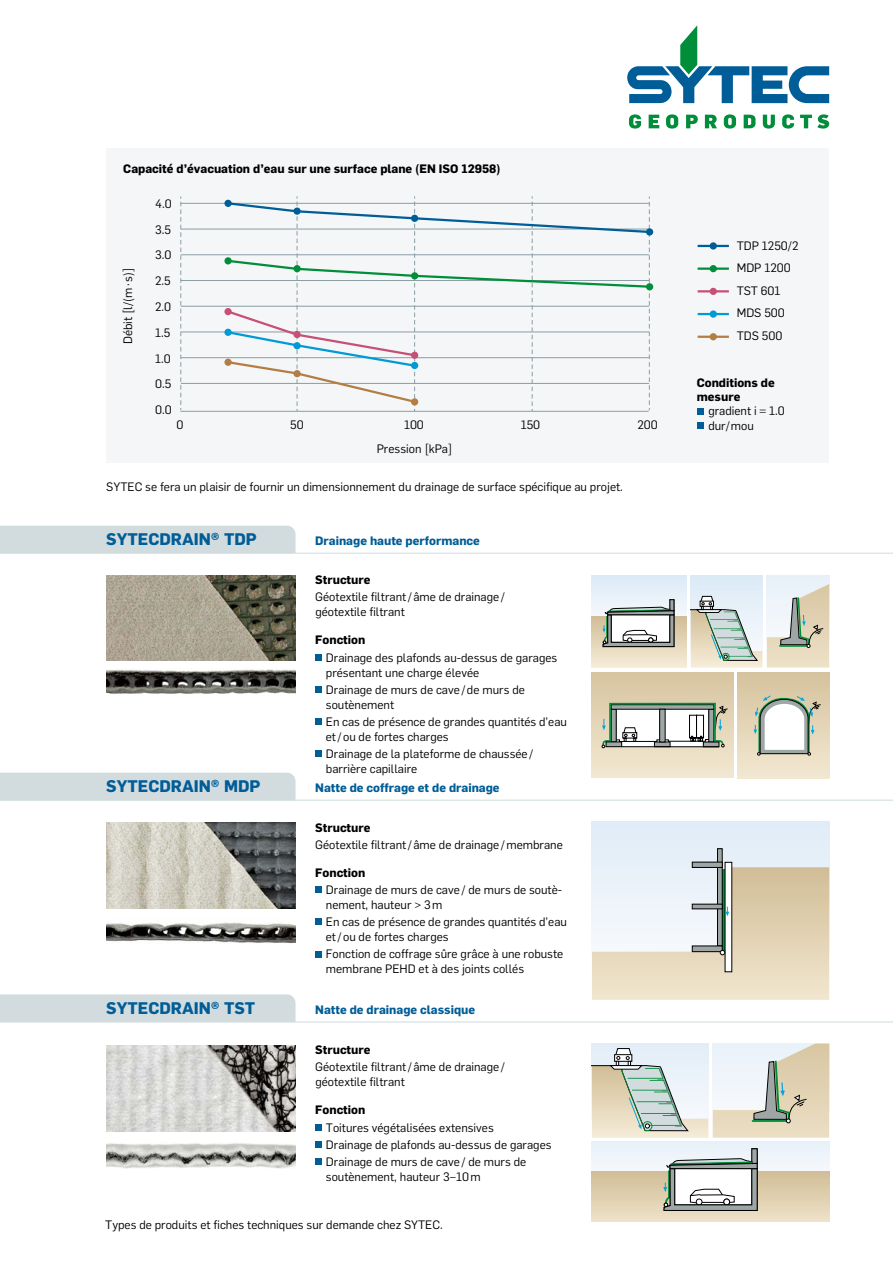
<style>
.page{position:relative;width:893px;height:1263px;background:#fff}
.page>*{position:absolute;margin:0;border:0;box-sizing:border-box;transform-origin:0 0}
.Register_11pt_bold_b{font:700 16.5px "Flama";color:#005d97}
.Aufzählung_8pt{font:12px/15px "Flama";color:#000}
.Fliesstext_8pt{font:12px/25.8px "Flama";color:#000;text-align:justify}
.Fliesstext_8pt-2{font:700 12px "Flama";color:#005d97}
.Fliesstext_8pt-3{font:700 12px "Flama";color:#000}
.Aufzählung_8pt-2{font:700 12px "Flama";color:#000}
</style>
<div class="page">
<svg style="left:629px;top:114px;width:12px;height:15px"></svg>
<svg style="left:649px;top:115px;width:10px;height:13px"></svg>
<svg style="left:666px;top:114px;width:12px;height:15px"></svg>
<svg style="left:686px;top:115px;width:12px;height:13px"></svg>
<svg style="left:705px;top:115px;width:12px;height:13px"></svg>
<svg style="left:724px;top:114px;width:12px;height:15px"></svg>
<svg style="left:744px;top:115px;width:11px;height:13px"></svg>
<svg style="left:763px;top:115px;width:12px;height:14px"></svg>
<svg style="left:782px;top:114px;width:12px;height:15px"></svg>
<svg style="left:800px;top:114px;width:29px;height:15px"></svg>
<svg style="left:627px;top:25px;width:202px;height:78px"></svg>
<svg style="left:592px;top:1043px;width:237px;height:95px;background:#d9dacf"></svg>
<div style="left:592px;top:1142px;width:237px;height:31px;background:#eef4fa"></div>
<div style="left:592px;top:1171px;width:237px;height:50px;background:linear-gradient(to bottom,#d1bd97,#ede0c6)"></div>
<div style="left:752px;top:1149px;width:5px;height:14px;background:#9ea6a6"></div>
<svg style="left:663px;top:1159px;width:94px;height:52px"></svg>
<img style="left:106px;top:1143px;width:189px;height:25px">
<div style="left:0;top:994px;width:296px;height:27px;background:#d2dcdf"></div>
<hr style="left:0;top:1021px;width:893px;height:1px;background:#d2dcdf">
<img style="left:106px;top:1045px;width:189px;height:86px">
<div style="left:106px;top:149px;width:723px;height:314px;background:#f4f6f7"></div>
<div style="left:315px;top:1124px;width:7px;height:6px;background:#005d97"></div>
<div style="left:315px;top:1141px;width:7px;height:7px;background:#005d97"></div>
<div style="left:315px;top:1158px;width:7px;height:7px;background:#005d97"></div>
<svg style="left:181px;top:196px;width:1px;height:214px"></svg>
<hr style="left:181px;top:383px;width:468px;height:1px;background:#8b9ea4">
<hr style="left:181px;top:357px;width:468px;height:1px;background:#8b9ea4">
<hr style="left:181px;top:332px;width:468px;height:1px;background:#8b9ea4">
<hr style="left:181px;top:306px;width:468px;height:1px;background:#8b9ea4">
<hr style="left:181px;top:280px;width:468px;height:1px;background:#8b9ea4">
<hr style="left:181px;top:254px;width:468px;height:1px;background:#8b9ea4">
<hr style="left:181px;top:229px;width:468px;height:1px;background:#8b9ea4">
<hr style="left:181px;top:203px;width:468px;height:1px;background:#8b9ea4">
<hr style="left:180px;top:411px;width:469px;height:1px;background:#8b9ea4">
<svg style="left:697px;top:408px;width:6px;height:6px"></svg>
<div style="left:697px;top:422px;width:6px;height:7px;background:#005d97"></div>
<svg style="left:225px;top:196px;width:427px;height:215px"></svg>
<div style="left:710px;top:265px;width:7px;height:7px;background:#008e3a;border-radius:50%"></div>
<hr style="left:698px;top:268px;width:31px;height:2px;background:#008e3a">
<div style="left:710px;top:242px;width:7px;height:8px;background:#005d97;border-radius:50%"></div>
<hr style="left:698px;top:245px;width:31px;height:2px;background:#005d97">
<div style="left:710px;top:288px;width:7px;height:7px;background:#c65076;border-radius:50%"></div>
<hr style="left:698px;top:290px;width:31px;height:2px;background:#c65076">
<div style="left:710px;top:310px;width:7px;height:8px;background:#009ad7;border-radius:50%"></div>
<hr style="left:698px;top:313px;width:31px;height:2px;background:#009ad7">
<div style="left:710px;top:333px;width:7px;height:7px;background:#b47d44;border-radius:50%"></div>
<hr style="left:698px;top:336px;width:31px;height:2px;background:#b47d44">
<div style="left:767px;top:575px;width:62px;height:63px;background:#e8f1f9"></div>
<div style="left:592px;top:672px;width:141px;height:106px;background:linear-gradient(to bottom,#d5c49f,#f2e8d1)"></div>
<svg style="left:602px;top:703px;width:126px;height:45px"></svg>
<div style="left:737px;top:672px;width:92px;height:106px;background:linear-gradient(to bottom,#d5c29d,#f2e7d0)"></div>
<svg style="left:753px;top:695px;width:68px;height:60px"></svg>
<div style="left:691px;top:575px;width:71px;height:77px;background:#dcebf7"></div>
<svg style="left:691px;top:584px;width:138px;height:83px"></svg>
<div style="left:592px;top:575px;width:94px;height:43px;background:#e6eff8"></div>
<svg style="left:592px;top:617px;width:94px;height:50px;background:#e7dac0"></svg>
<div style="left:670px;top:599px;width:4px;height:12px;border:1px solid #000"></div>
<svg style="left:602px;top:607px;width:72px;height:40px"></svg>
<img style="left:106px;top:575px;width:189px;height:86px">
<img style="left:106px;top:669px;width:189px;height:25px">
<div style="left:0;top:526px;width:296px;height:27px;background:#d2dcdf"></div>
<hr style="left:0;top:553px;width:893px;height:1px;background:#d2dcdf">
<div style="left:315px;top:654px;width:7px;height:6px;background:#005d97"></div>
<div style="left:315px;top:686px;width:7px;height:7px;background:#005d97"></div>
<div style="left:315px;top:718px;width:7px;height:7px;background:#005d97"></div>
<div style="left:315px;top:750px;width:7px;height:7px;background:#005d97"></div>
<div style="left:592px;top:822px;width:237px;height:131px;background:#e3eef8"></div>
<div style="left:717px;top:849px;width:5px;height:97px;background:#9ea6a6"></div>
<div style="left:717px;top:848px;width:5px;height:98px;border:1px solid #000"></div>
<div style="left:692px;top:862px;width:30px;height:5px;background:#9ea6a6"></div>
<div style="left:725px;top:862px;width:7px;height:110px;background:#fff"></div>
<div style="left:725px;top:862px;width:7px;height:110px;border:1px solid #000"></div>
<svg style="left:592px;top:867px;width:237px;height:133px"></svg>
<img style="left:106px;top:823px;width:189px;height:85px">
<img style="left:106px;top:922px;width:189px;height:21px">
<div style="left:0;top:773px;width:296px;height:27px;background:#d2dcdf"></div>
<hr style="left:0;top:800px;width:893px;height:1px;background:#d2dcdf">
<div style="left:315px;top:886px;width:7px;height:7px;background:#005d97"></div>
<div style="left:315px;top:919px;width:7px;height:6px;background:#005d97"></div>
<div style="left:315px;top:951px;width:7px;height:6px;background:#005d97"></div>
<p class="Fliesstext_8pt-3" style="left:123px;top:161px;width:379px">Capacité d’évacuation d’eau sur une surface plane (EN ISO 12958)</p>
<p class="Fliesstext_8pt" style="left:115px;top:344px;width:78px;rotate:-90deg">Débit [l/(m. s)]</p>
<p class="Fliesstext_8pt" style="left:155px;top:190px;width:18px">4.0<br>3.5<br>3.0<br>2.5<br>2.0<br>1.5<br>1.0<br>0.5<br>0.0</p>
<p class="Fliesstext_8pt" style="left:176px;top:412px;width:8px">0</p>
<p class="Fliesstext_8pt" style="left:290px;top:412px;width:15px">50</p>
<p class="Fliesstext_8pt" style="left:404px;top:412px;width:21px">100</p>
<p class="Fliesstext_8pt" style="left:521px;top:412px;width:21px">150</p>
<p class="Fliesstext_8pt" style="left:637px;top:412px;width:22px">200</p>
<p class="Fliesstext_8pt" style="left:377px;top:435px;width:77px">Pression [kPa]</p>
<p class="Fliesstext_8pt" style="left:106px;top:473px;width:518px">SYTEC se fera un plaisir de fournir un dimensionnement du drainage de surface spécifique au projet.</p>
<p class="Register_11pt_bold_b" style="left:106px;top:529px;width:152px">SYTECDRAIN® TDP</p>
<p class="Fliesstext_8pt-2" style="left:315px;top:534px;width:166px">Drainage haute performance</p>
<p class="Aufzählung_8pt-2" style="left:315px;top:572px;width:57px">Structure</p>
<p class="Aufzählung_8pt" style="left:315px;top:589px;width:191px">Géotextile filtrant/âme de drainage/ géotextile filtrant</p>
<p class="Aufzählung_8pt-2" style="left:315px;top:633px;width:52px">Fonction</p>
<p class="Aufzählung_8pt" style="left:326px;top:650px;width:233px">Drainage des plafonds au-dessus de garages présentant une charge élevée</p>
<p class="Aufzählung_8pt" style="left:326px;top:682px;width:200px">Drainage de murs de cave/de murs de soutènement</p>
<p class="Aufzählung_8pt" style="left:326px;top:714px;width:243px">En cas de présence de grandes quantités d’eau et/ou de fortes charges</p>
<p class="Aufzählung_8pt" style="left:326px;top:746px;width:209px">Drainage de la plateforme de chaussée/ barrière capillaire</p>
<p class="Register_11pt_bold_b" style="left:106px;top:776px;width:156px">SYTECDRAIN® MDP</p>
<p class="Fliesstext_8pt-2" style="left:315px;top:780px;width:186px">Natte de coffrage et de drainage</p>
<p class="Aufzählung_8pt-2" style="left:315px;top:820px;width:57px">Structure</p>
<p class="Aufzählung_8pt" style="left:315px;top:837px;width:249px">Géotextile filtrant/âme de drainage/membrane</p>
<p class="Aufzählung_8pt-2" style="left:315px;top:865px;width:52px">Fonction</p>
<p class="Aufzählung_8pt" style="left:326px;top:882px;width:238px">Drainage de murs de cave/ de murs de soutè&shy;nement, hauteur &gt; 3m</p>
<p class="Aufzählung_8pt" style="left:326px;top:914px;width:243px">En cas de présence de grandes quantités d’eau et/ou de fortes charges</p>
<p class="Aufzählung_8pt" style="left:326px;top:946px;width:239px">Fonction de coffrage sûre grâce à une robuste membrane PEHD et à des joints collés</p>
<p class="Register_11pt_bold_b" style="left:106px;top:998px;width:151px">SYTECDRAIN® TST</p>
<p class="Fliesstext_8pt-2" style="left:315px;top:1002px;width:161px">Natte de drainage classique</p>
<p class="Aufzählung_8pt-2" style="left:315px;top:1042px;width:57px">Structure</p>
<p class="Aufzählung_8pt" style="left:315px;top:1059px;width:191px">Géotextile filtrant/âme de drainage/ géotextile filtrant</p>
<p class="Aufzählung_8pt-2" style="left:315px;top:1103px;width:52px">Fonction</p>
<p class="Aufzählung_8pt" style="left:326px;top:1120px;width:169px">Toitures végétalisées extensives</p>
<p class="Aufzählung_8pt" style="left:326px;top:1137px;width:227px">Drainage de plafonds au-dessus de garages</p>
<p class="Aufzählung_8pt" style="left:326px;top:1154px;width:202px">Drainage de murs de cave/ de murs de soutènement, hauteur 3–10m</p>
<p class="Fliesstext_8pt" style="left:105px;top:1211px;width:339px">Types de produits et fiches techniques sur demande chez SYTEC.</p>
<p class="Fliesstext_8pt" style="left:737px;top:234px;width:63px;line-height:22.5px;text-align:left">TDP 1250/2<br>MDP 1200<br>TST 601<br>MDS 500<br>TDS 500</p>
<p class="Fliesstext_8pt-3" style="left:697px;top:375px;width:80px">Conditions de</p>
<p class="Fliesstext_8pt-3" style="left:697px;top:389px;width:45px">mesure</p>
<p class="Fliesstext_8pt" style="left:708px;top:398px;width:78px">gradient i = 1.0</p>
<p class="Fliesstext_8pt" style="left:708px;top:412px;width:47px">dur/mou</p>
</div>
